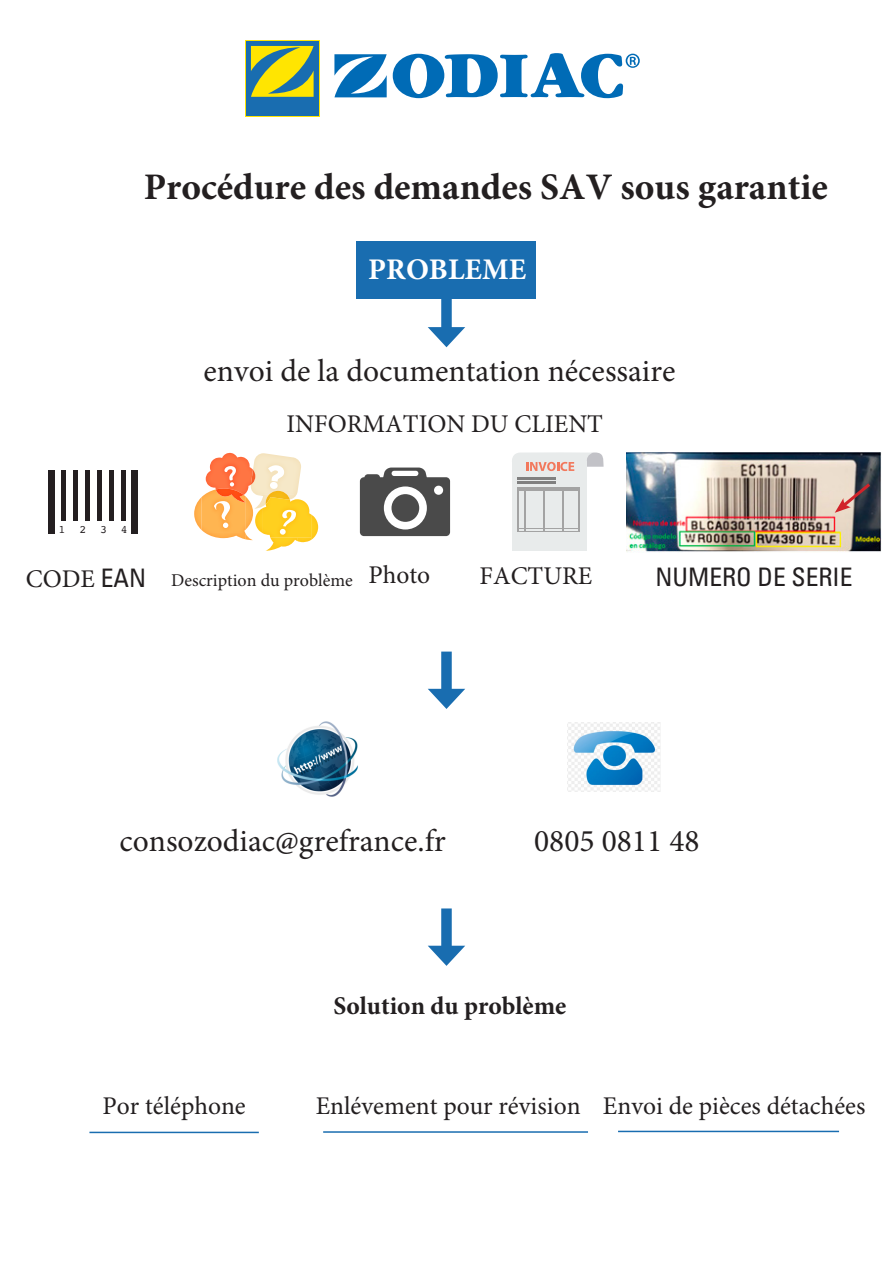
<style>
.page{position:relative;width:893px;height:1263px;background:#fff}
.page>*{position:absolute;margin:0;border:0;box-sizing:border-box;transform-origin:0 0}
.t1{font:700 37.5px "Minion Pro";color:#231f20}
.t2{font:31.5px "Minion Pro";color:#231f20}
.t3{font:700 30px "Minion Pro";color:#fff}
.t4{font:25.5px "Minion Pro";color:#231f20}
.t5{font:700 25.5px "Minion Pro";color:#231f20}
.t6{font:condensed 25.5px "Univers LT Std";color:#231f20}
.t7{font:18px "Minion Pro";color:#231f20}
.t8{font:11.25px "Courier";color:#241f21}
.s1{font-size:25.5px}
.s2{font-family:"Univers LT Std";font-stretch:condensed;font-size:25.5px}
</style>
<div class="page">
<div style="left:357px;top:241px;width:179px;height:58px;background:#196db0"></div>
<div style="left:441px;top:290px;width:11px;height:45px;background:#196db0"></div>
<svg style="left:428px;top:327px;width:37px;height:20px"></svg>
<div style="left:441px;top:652px;width:11px;height:45px;background:#196db0"></div>
<svg style="left:428px;top:689px;width:37px;height:20px"></svg>
<div style="left:441px;top:908px;width:11px;height:46px;background:#196db0"></div>
<svg style="left:428px;top:946px;width:37px;height:20px"></svg>
<hr style="left:89px;top:1132px;width:170px;height:1px;background:#196db0">
<hr style="left:323px;top:1131px;width:265px;height:2px;background:#196db0">
<hr style="left:618px;top:1131px;width:221px;height:1px;background:#196db0">
<img style="left:201px;top:493px;width:45px;height:40px">
<img style="left:194px;top:497px;width:8px;height:33px">
<img style="left:246px;top:497px;width:7px;height:43px">
<img style="left:205px;top:533px;width:41px;height:6px">
<img style="left:253px;top:453px;width:41px;height:42px">
<img style="left:294px;top:458px;width:7px;height:39px">
<img style="left:255px;top:495px;width:11px;height:13px">
<img style="left:262px;top:497px;width:49px;height:40px">
<img style="left:255px;top:508px;width:7px;height:25px">
<img style="left:311px;top:514px;width:7px;height:26px">
<img style="left:269px;top:537px;width:28px;height:13px">
<img style="left:297px;top:537px;width:14px;height:5px">
<img style="left:266px;top:491px;width:24px;height:13px">
<img style="left:206px;top:453px;width:47px;height:42px">
<img style="left:216px;top:488px;width:30px;height:14px">
<img style="left:251px;top:470px;width:4px;height:15px">
<div style="left:48px;top:470px;width:7px;height:64px;background:#241f21"></div>
<div style="left:61px;top:470px;width:5px;height:50px;background:#241f21"></div>
<div style="left:73px;top:470px;width:5px;height:50px;background:#241f21"></div>
<div style="left:85px;top:470px;width:5px;height:50px;background:#241f21"></div>
<div style="left:97px;top:470px;width:5px;height:50px;background:#241f21"></div>
<div style="left:109px;top:470px;width:5px;height:50px;background:#241f21"></div>
<hr style="left:121px;top:470px;width:4px;height:50px;background:#241f21">
<div style="left:132px;top:470px;width:6px;height:64px;background:#241f21"></div>
<div style="left:512px;top:462px;width:74px;height:89px;background:#e8ebeb"></div>
<hr style="left:518px;top:478px;width:38px;height:2px;background:#808080">
<hr style="left:518px;top:481px;width:38px;height:3px;background:#808080">
<hr style="left:518px;top:487px;width:62px;height:4px;background:#a3a3a3">
<hr style="left:518px;top:489px;width:1px;height:43px;background:#a3a3a3">
<hr style="left:524px;top:489px;width:2px;height:43px;background:#a3a3a3">
<hr style="left:543px;top:489px;width:2px;height:43px;background:#a3a3a3">
<hr style="left:562px;top:490px;width:1px;height:42px;background:#a3a3a3">
<hr style="left:579px;top:489px;width:1px;height:43px;background:#a3a3a3">
<hr style="left:518px;top:528px;width:61px;height:1px;background:#a3a3a3">
<hr style="left:518px;top:531px;width:62px;height:1px;background:#a3a3a3">
<svg style="left:512px;top:452px;width:92px;height:19px"></svg>
<svg style="left:360px;top:467px;width:90px;height:69px"></svg>
<div style="left:364px;top:474px;width:16px;height:7px;background:#4a4a4a;border-radius:4px"></div>
<svg style="left:245px;top:40px;width:74px;height:77px"></svg>
<div style="left:246px;top:41px;width:72px;height:75px;background:#196db0"></div>
<svg style="left:334px;top:54px;width:53px;height:43px"></svg>
<svg style="left:393px;top:53px;width:247px;height:45px"></svg>
<svg style="left:251px;top:46px;width:63px;height:51px"></svg>
<img style="left:626px;top:452px;width:255px;height:101px">
<svg style="left:835px;top:480px;width:38px;height:33px"></svg>
<img style="left:277px;top:721px;width:81px;height:76px">
<img style="left:568px;top:722px;width:93px;height:70px">
<h1 class="t1" style="left:144px;top:161px;width:686px">Procédure des demandes SAV sous garantie</h1>
<p class="t3" style="left:368px;top:248px;width:159px">PROBLEME</p>
<p class="t2" style="left:204px;top:350px;width:473px">envoi de la documentation nécessaire</p>
<p class="t8" style="left:59px;top:521px;width:71px">1 2 3 4</p>
<p class="t4" style="left:287px;top:407px;width:318px">INFORMATION DU CLIENT</p>
<p class="t7" style="left:26px;top:568px;width:406px"><span class="s1">CODE</span> <span class="s2">EAN</span> Description du problème <sup>Photo</sup></p>
<p class="t4" style="left:480px;top:558px;width:114px">FACTURE</p>
<p class="t6" style="left:655px;top:560px;width:198px">NUMERO DE SERIE</p>
<p class="t2" style="left:119px;top:819px;width:328px">consozodiac@grefrance.fr</p>
<p class="t2" style="left:534px;top:820px;width:167px">0805 0811 48</p>
<p class="t5" style="left:334px;top:987px;width:234px">Solution du problème</p>
<p class="t4" style="left:103px;top:1088px;width:145px">Por téléphone</p>
<p class="t4" style="left:316px;top:1088px;width:551px">Enlévement pour révision Envoi de pièces détachées</p>
</div>
